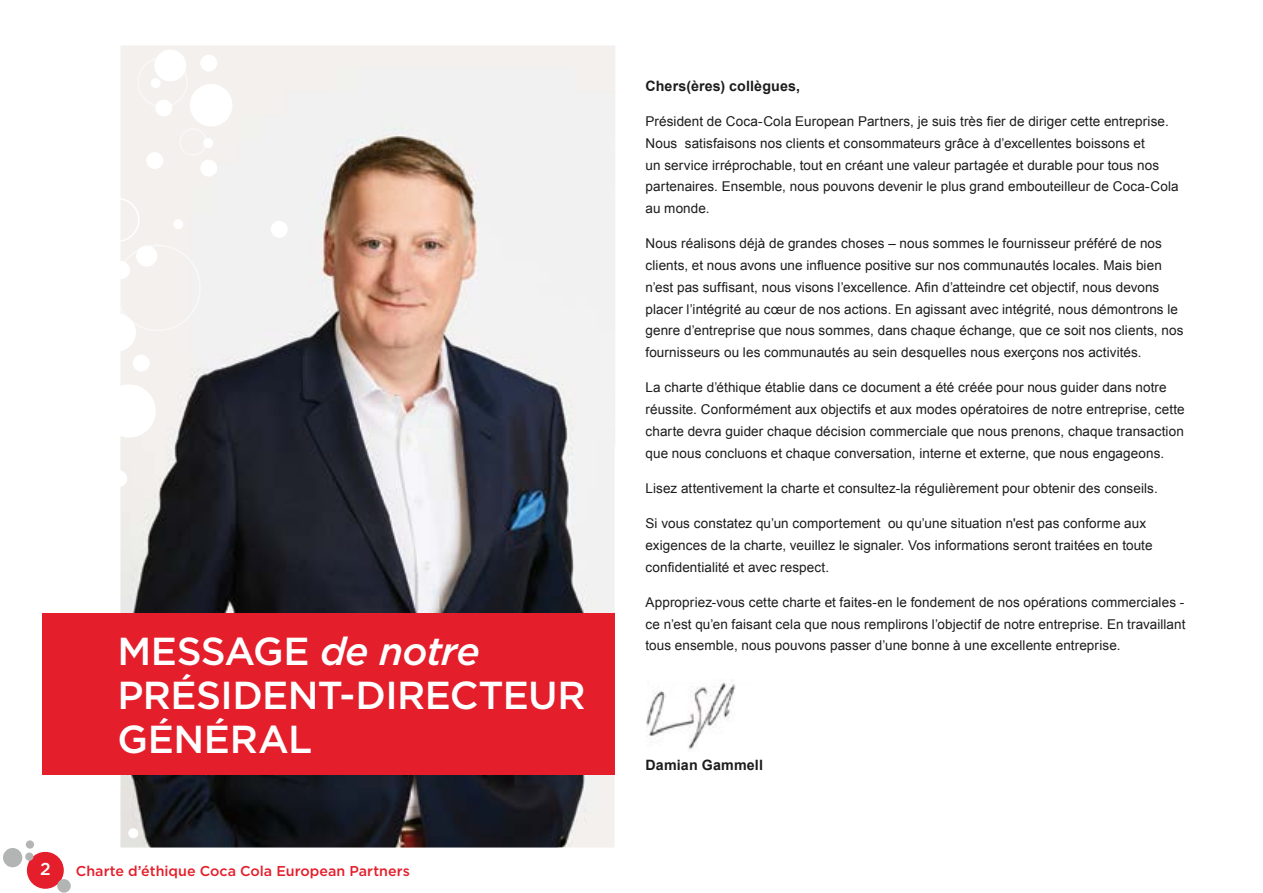
<style>
.page{position:relative;width:1263px;height:893px;background:#fff}
.page>*{position:absolute;margin:0;border:0;box-sizing:border-box;transform-origin:0 0}
.t1{font:500 39px/44.2px "Gotham";letter-spacing:-.015em;color:#fff}
.t2{font:500 17.25px "Gotham";color:#fff}
.t3{font:500 14.25px "Gotham";color:#e41e2b}
.t4{font:700 14.25px "Arial";letter-spacing:.01em;color:#1c1c1c}
.t5{font:13.5px/21.8px "Arial";letter-spacing:.005em;color:#1c1c1c}
.s1{font-style:italic}
</style>
<div class="page">
<div style="left:26px;top:840px;width:8px;height:9px;background:#b3b4b4;border-radius:50%"></div>
<div style="left:3px;top:848px;width:19px;height:19px;background:#b3b4b4;border-radius:50%"></div>
<div style="left:26px;top:851px;width:38px;height:38px;background:#e41e2b;border-radius:50%"></div>
<div style="left:26px;top:851px;width:39px;height:39px;border:1px solid #fff;border-radius:50%"></div>
<div style="left:25px;top:852px;width:8px;height:9px;background:#b3b4b4;border-radius:50%"></div>
<div style="left:57px;top:879px;width:14px;height:14px;background:#b3b4b4;border-radius:50%"></div>
<img style="left:120px;top:46px;width:495px;height:801px">
<img style="left:646px;top:682px;width:90px;height:67px">
<div style="left:112px;top:261px;width:18px;height:18px;background:#fff;border-radius:50%"></div>
<div style="left:112px;top:261px;width:18px;height:18px;border:1px solid #fff;border-radius:50%"></div>
<div style="left:98px;top:313px;width:38px;height:38px;background:#fff;border-radius:50%"></div>
<div style="left:154px;top:50px;width:32px;height:31px;background:#fff;border-radius:50%"></div>
<div style="left:190px;top:84px;width:42px;height:42px;background:#fff;border-radius:50%"></div>
<div style="left:103px;top:384px;width:53px;height:54px;background:#fff;border-radius:50%"></div>
<div style="left:95px;top:198px;width:44px;height:44px;border:2px solid #fff;border-radius:50%"></div>
<div style="left:34px;top:69px;width:16px;height:16px;border:1px solid #fff;border-radius:50%"></div>
<div style="left:34px;top:504px;width:16px;height:16px;border:1px solid #fff;border-radius:50%"></div>
<div style="left:34px;top:103px;width:12px;height:12px;border:1px solid #fff;border-radius:50%"></div>
<div style="left:34px;top:538px;width:12px;height:12px;border:1px solid #fff;border-radius:50%"></div>
<div style="left:49px;top:211px;width:9px;height:9px;border:1px solid #fff;border-radius:50%"></div>
<div style="left:49px;top:325px;width:9px;height:9px;border:1px solid #fff;border-radius:50%"></div>
<div style="left:174px;top:220px;width:9px;height:9px;background:#fff;border-radius:50%"></div>
<div style="left:174px;top:220px;width:9px;height:9px;border:1px solid #fff;border-radius:50%"></div>
<div style="left:39px;top:265px;width:9px;height:9px;border:1px solid #fff;border-radius:50%"></div>
<div style="left:69px;top:295px;width:9px;height:9px;border:1px solid #fff;border-radius:50%"></div>
<div style="left:99px;top:70px;width:9px;height:9px;border:1px solid #fff;border-radius:50%"></div>
<div style="left:99px;top:505px;width:9px;height:9px;border:1px solid #fff;border-radius:50%"></div>
<div style="left:204px;top:139px;width:9px;height:9px;background:#fff;border-radius:50%"></div>
<div style="left:204px;top:139px;width:9px;height:9px;border:1px solid #fff;border-radius:50%"></div>
<div style="left:129px;top:829px;width:9px;height:9px;background:#fff;border-radius:50%"></div>
<div style="left:129px;top:829px;width:9px;height:9px;border:1px solid #fff;border-radius:50%"></div>
<div style="left:54px;top:389px;width:9px;height:9px;border:1px solid #fff;border-radius:50%"></div>
<div style="left:151px;top:79px;width:9px;height:9px;background:#fff;border-radius:50%"></div>
<div style="left:151px;top:79px;width:9px;height:9px;border:1px solid #fff;border-radius:50%"></div>
<div style="left:34px;top:127px;width:20px;height:20px;border:1px solid #fff;border-radius:50%"></div>
<div style="left:94px;top:99px;width:16px;height:16px;border:1px solid #fff;border-radius:50%"></div>
<div style="left:94px;top:534px;width:16px;height:16px;border:1px solid #fff;border-radius:50%"></div>
<div style="left:64px;top:39px;width:16px;height:16px;border:1px solid #fff;border-radius:50%"></div>
<div style="left:64px;top:474px;width:16px;height:16px;border:1px solid #fff;border-radius:50%"></div>
<div style="left:271px;top:221px;width:16px;height:16px;background:#fff;border-radius:50%"></div>
<div style="left:271px;top:221px;width:16px;height:16px;border:1px solid #fff;border-radius:50%"></div>
<div style="left:95px;top:375px;width:20px;height:21px;border:1px solid #fff;border-radius:50%"></div>
<div style="left:97px;top:258px;width:16px;height:16px;border:1px solid #fff;border-radius:50%"></div>
<div style="left:21px;top:471px;width:16px;height:16px;border:1px solid #fff;border-radius:50%"></div>
<div style="left:111px;top:471px;width:16px;height:16px;background:#fff;border-radius:50%"></div>
<div style="left:111px;top:471px;width:16px;height:16px;border:1px solid #fff;border-radius:50%"></div>
<div style="left:156px;top:100px;width:16px;height:16px;background:#fff;border-radius:50%"></div>
<div style="left:156px;top:100px;width:16px;height:16px;border:1px solid #fff;border-radius:50%"></div>
<div style="left:201px;top:55px;width:16px;height:16px;background:#fff;border-radius:50%"></div>
<div style="left:201px;top:55px;width:16px;height:16px;border:1px solid #fff;border-radius:50%"></div>
<div style="left:201px;top:160px;width:16px;height:16px;background:#fff;border-radius:50%"></div>
<div style="left:201px;top:160px;width:16px;height:16px;border:1px solid #fff;border-radius:50%"></div>
<div style="left:96px;top:205px;width:16px;height:16px;background:#fff;border-radius:50%"></div>
<div style="left:96px;top:205px;width:16px;height:16px;border:1px solid #fff;border-radius:50%"></div>
<div style="left:137px;top:246px;width:20px;height:20px;background:#fff;border-radius:50%"></div>
<div style="left:137px;top:246px;width:20px;height:20px;border:1px solid #fff;border-radius:50%"></div>
<div style="left:133px;top:355px;width:16px;height:16px;background:#fff;border-radius:50%"></div>
<div style="left:133px;top:355px;width:16px;height:16px;border:1px solid #fff;border-radius:50%"></div>
<div style="left:96px;top:805px;width:20px;height:20px;border:1px solid #fff;border-radius:50%"></div>
<div style="left:147px;top:153px;width:16px;height:16px;background:#fff;border-radius:50%"></div>
<div style="left:147px;top:153px;width:16px;height:16px;border:1px solid #fff;border-radius:50%"></div>
<div style="left:114px;top:245px;width:87px;height:86px;border:2px solid #fff;border-radius:50%"></div>
<div style="left:179px;top:128px;width:28px;height:28px;border:2px solid #fff;border-radius:50%"></div>
<div style="left:137px;top:57px;width:51px;height:51px;border:2px solid #fff;border-radius:50%"></div>
<div style="left:42px;top:613px;width:573px;height:161px;background:#e41e2b"></div>
<h1 class="t1" style="left:117px;top:628px;width:470px">MESSAGE <span class="s1">de notre<br></span>PRÉSIDENT-DIRECTEUR<br>GÉNÉRAL</h1>
<p class="t2" style="left:40px;top:858px;width:12px">2</p>
<p class="t3" style="left:76px;top:861px;width:335px">Charte d’éthique Coca Cola European Partners</p>
<p class="t4" style="left:645px;top:76px;width:156px">Chers(ères) collègues,</p>
<p class="t5" style="left:645px;top:111px;width:534px">Président de Coca-Cola European Partners, je suis très fier de diriger cette entreprise.<br>Nous satisfaisons nos clients et consommateurs grâce à d’excellentes boissons et<br>un service irréprochable, tout en créant une valeur partagée et durable pour tous nos partenaires. Ensemble, nous pouvons devenir le plus grand embouteilleur de Coca-Cola au monde.</p>
<p class="t5" style="left:645px;top:233px;width:539px">Nous réalisons déjà de grandes choses – nous sommes le fournisseur préféré de nos clients, et nous avons une influence positive sur nos communautés locales. Mais bien n’est pas suffisant, nous visons l’excellence. Afin d’atteindre cet objectif, nous devons placer l’intégrité au cœur de nos actions. En agissant avec intégrité, nous démontrons le genre d’entreprise que nous sommes, dans chaque échange, que ce soit nos clients, nos fournisseurs ou les communautés au sein desquelles nous exerçons nos activités.</p>
<p class="t5" style="left:645px;top:377px;width:541px">La charte d’éthique établie dans ce document a été créée pour nous guider dans notre réussite. Conformément aux objectifs et aux modes opératoires de notre entreprise, cette charte devra guider chaque décision commerciale que nous prenons, chaque transaction que nous concluons et chaque conversation, interne et externe, que nous engageons.</p>
<p class="t5" style="left:645px;top:477px;width:514px">Lisez attentivement la charte et consultez-la régulièrement pour obtenir des conseils.</p>
<p class="t5" style="left:645px;top:513px;width:508px">Si vous constatez qu’un comportement ou qu’une situation n'est pas conforme aux exigences de la charte, veuillez le signaler. Vos informations seront traitées en toute confidentialité et avec respect.</p>
<p class="t5" style="left:645px;top:591px;width:541px;text-align:justify">Appropriez-vous cette charte et faites-en le fondement de nos opérations commerciales - ce n’est qu’en faisant cela que nous remplirons l’objectif de notre entreprise. En travaillant tous ensemble, nous pouvons passer d’une bonne à une excellente entreprise.</p>
<p class="t4" style="left:645px;top:756px;width:119px">Damian Gammell</p>
</div>
